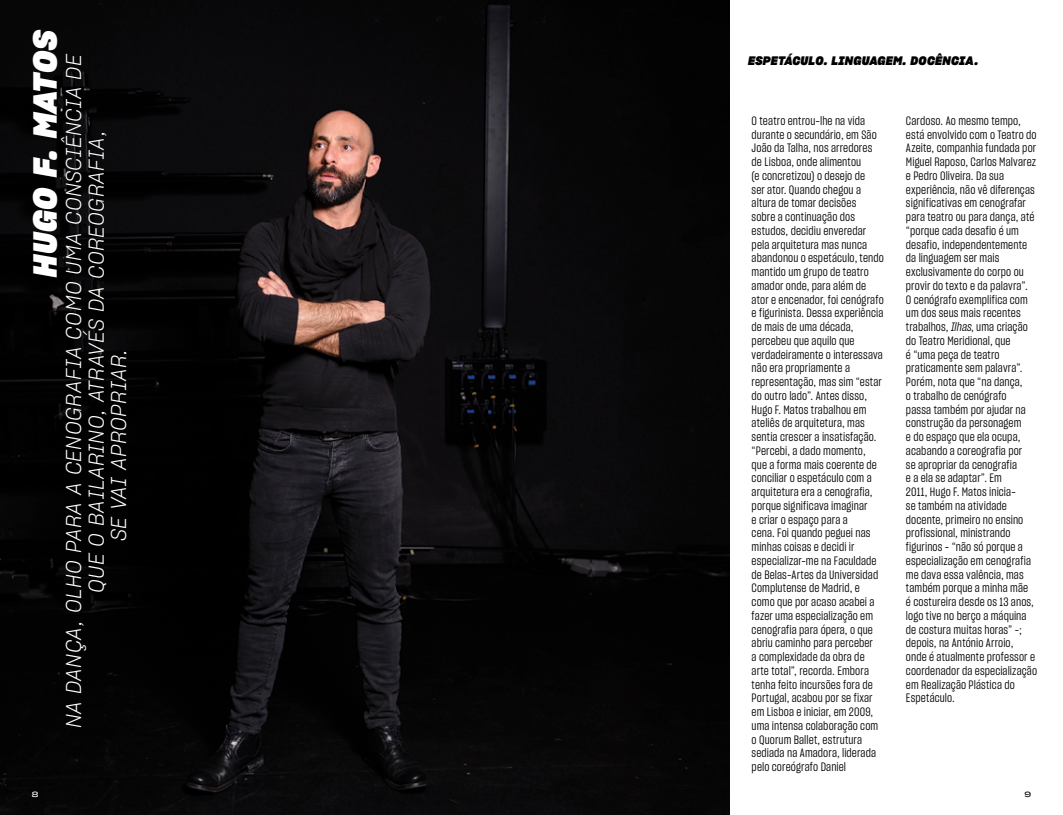
<style>
.page{position:relative;width:1063px;height:815px;background:#fff}
.page>*{position:absolute;margin:0;border:0;box-sizing:border-box;transform-origin:0 0}
.t1{font:32.5px "Sharp Grotesk Bold Italic 20";color:#fff}
.t2{font:21.25px "Sharp Grotesk Light Italic 18";letter-spacing:.02em;color:#fff}
.t3{font:12px/13.8px "Sharp Grotesk Book 14";letter-spacing:.01em;color:#000}
.t4{font:12px "Sharp Grotesk Bold Italic 20";letter-spacing:.02em;color:#000}
.t5{font:7.5px "Sharp Grotesk Book 25";color:#fff}
.t6{font:7.5px "Sharp Grotesk Book 25";color:#000}
.s1{font-family:"Sharp Grotesk Book Italic 14"}
</style>
<div class="page">
<img style="left:0;top:0;width:730px;height:815px">
<h1 class="t1" style="left:20px;top:277px;width:249px;rotate:-90deg">HUGO F. MATOS</h1>
<h2 class="t2" style="left:58px;top:728px;width:676px;rotate:-90deg">NA DANÇA, OLHO PARA A CENOGRAFIA COMO UMA CONSCIÊNCIA DE</h2>
<h2 class="t2" style="left:80px;top:593px;width:464px;rotate:-90deg">QUE O BAILARINO, ATRAVÉS DA COREOGRAFIA,</h2>
<h2 class="t2" style="left:103px;top:541px;width:194px;rotate:-90deg">SE VAI APROPRIAR.</h2>
<p class="t4" style="left:748px;top:52px;width:232px">ESPETÁCULO. LINGUAGEM. DOCÊNCIA.</p>
<p class="t3" style="left:752px;top:114px;width:134px">O teatro entrou-lhe na vida durante o secundário, em São<br>João da Talha, nos arredores de Lisboa, onde alimentou<br>(e concretizou) o desejo de<br>ser ator. Quando chegou a altura de tomar decisões<br>sobre a continuação dos estudos, decidiu enveredar pela arquitetura mas nunca abandonou o espetáculo, tendo mantido um grupo de teatro amador onde, para além de ator e encenador, foi cenógrafo e figurinista. Dessa experiência de mais de uma década, percebeu que aquilo que verdadeiramente o interessava não era propriamente a representação, mas sim “estar do outro lado”. Antes disso,<br>Hugo F. Matos trabalhou em ateliês de arquitetura, mas sentia crescer a insatisfação. “Percebi, a dado momento, que a forma mais coerente de conciliar o espetáculo com a arquitetura era a cenografia, porque significava imaginar<br>e criar o espaço para a<br>cena. Foi quando peguei nas minhas coisas e decidi ir especializar-me na Faculdade de Belas-Artes da Universidad<br>Complutense de Madrid, e como que por acaso acabei a fazer uma especialização em cenografia para ópera, o que abriu caminho para perceber<br>a complexidade da obra de arte total”, recorda. Embora tenha feito incursões fora de<br>Portugal, acabou por se fixar em Lisboa e iniciar, em 2009, uma intensa colaboração com o Quorum Ballet, estrutura sediada na Amadora, liderada pelo coreógrafo Daniel</p>
<p class="t3" style="left:906px;top:114px;width:133px">Cardoso. Ao mesmo tempo, está envolvido com o Teatro do<br>Azeite, companhia fundada por<br>Miguel Raposo, Carlos Malvarez e Pedro Oliveira. Da sua experiência, não vê diferenças significativas em cenografar para teatro ou para dança, até “porque cada desafio é um desafio, independentemente da linguagem ser mais exclusivamente do corpo ou provir do texto e da palavra”.<br>O cenógrafo exemplifica com um dos seus mais recentes trabalhos, <span class="s1">Ilhas</span>, uma criação do Teatro Meridional, que<br>é “uma peça de teatro praticamente sem palavra”.<br>Porém, nota que “na dança,<br>o trabalho de cenógrafo<br>passa também por ajudar na construção da personagem<br>e do espaço que ela ocupa, acabando a coreografia por<br>se apropriar da cenografia<br>e a ela se adaptar”. Em<br>2011, Hugo F. Matos inicia-<br>se também na atividade docente, primeiro no ensino profissional, ministrando figurinos – “não só porque a especialização em cenografia me dava essa valência, mas também porque a minha mãe<br>é costureira desde os 13 anos, logo tive no berço a máquina de costura muitas horas” –; depois, na António Arroio, onde é atualmente professor e coordenador da especialização em Realização Plástica do<br>Espetáculo.</p>
<p class="t5" style="left:32px;top:788px;width:8px">8</p>
<p class="t6" style="left:1024px;top:788px;width:8px">9</p>
</div>
